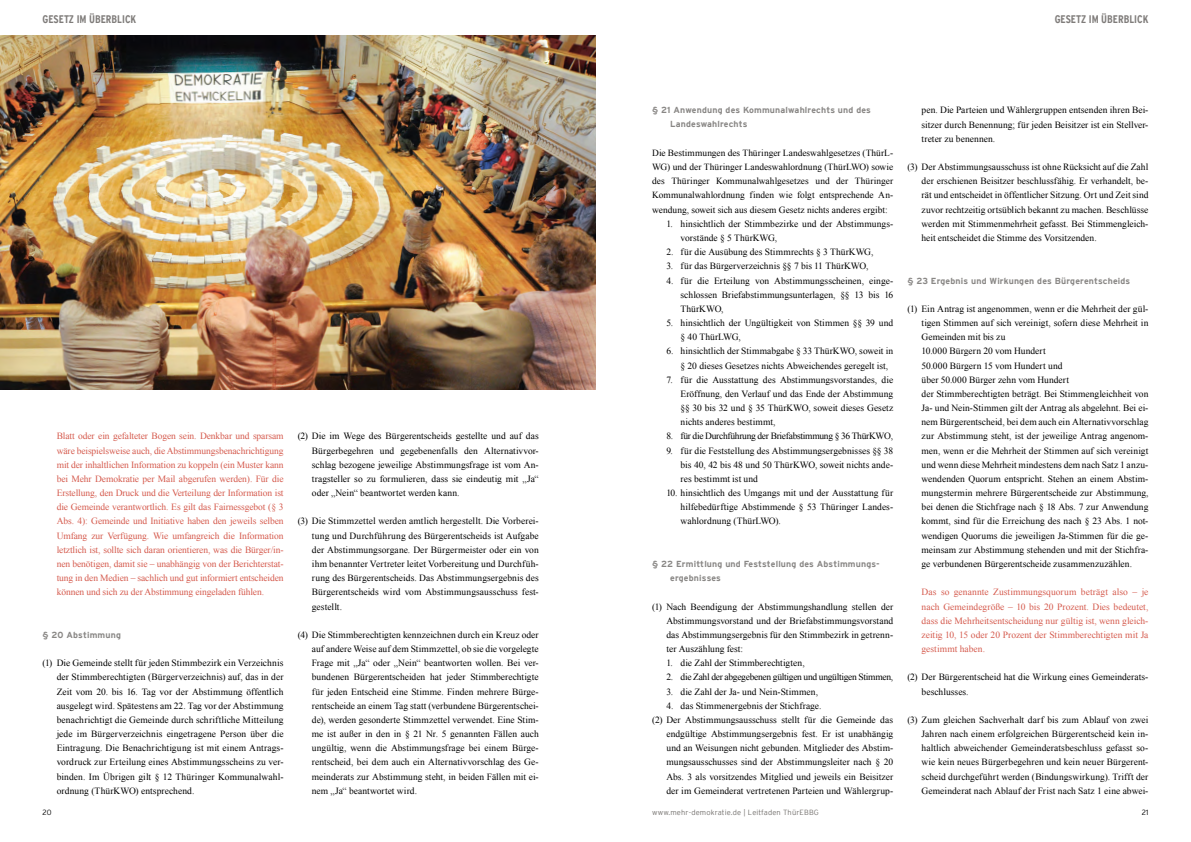
<style>
.page{position:relative;width:1191px;height:842px;background:#fff}
.page>*{position:absolute;margin:0;border:0;box-sizing:border-box;transform-origin:0 0}
.t1{font:700 condensed 11px "Interstate";color:#7f7c7a}
.t2{font:9.5px/14.2px "Times New Roman";color:#000;text-align:justify}
.t3{font:9.5px/14.2px "Times New Roman";letter-spacing:-.01em;color:#d55a4d;text-align:justify}
.t4{font:9.5px "Times New Roman";letter-spacing:-.03em;color:#000}
.t5{font:9.4px/14.2px "Times New Roman";color:#000;text-align:justify}
.t6{font:700 8.8px/14.2px "Interstate";letter-spacing:.02em;color:#898785}
.t7{font:300 7.5px "Interstate";letter-spacing:.02em;color:#75726f}
.t8{font:300 7.5px "Interstate";color:#000}
</style>
<div class="page">
<img style="left:0;top:35px;width:595px;height:355px">
<p class="t1" style="left:43px;top:13px;width:95px">GESETZ IM ÜBERBLICK</p>
<p class="t1" style="left:1054px;top:13px;width:95px">GESETZ IM ÜBERBLICK</p>
<p class="t3" style="left:57px;top:429px;width:228px">Blatt oder ein gefalteter Bogen sein. Denkbar und sparsam wäre beispielsweise auch, die Abstimmungsbenachrichtigung mit der inhaltlichen Information zu koppeln (ein Muster kann bei Mehr Demokratie per Mail abgerufen werden). Für die Erstellung, den Druck und die Verteilung der Information ist die Gemeinde verantwortlich. Es gilt das Fairnessgebot (§ 3<br>Abs. 4): Gemeinde und Initiative haben den jeweils selben Umfang zur Verfügung. Wie umfangreich die Information letztlich ist, sollte sich daran orientieren, was die Bürger/in&shy;nen benötigen, damit sie – unabhängig von der Berichterstat&shy;tung in den Medien – sachlich und gut informiert entscheiden können und sich zu der Abstimmung eingeladen fühlen.</p>
<p class="t6" style="left:43px;top:628px;width:80px">§ 20 Abstimmung</p>
<p class="t2" style="left:57px;top:656px;width:228px;text-indent:-14px">(1) Die Gemeinde stellt für jeden Stimmbezirk ein Verzeichnis der Stimmberechtigten (Bürgerverzeichnis) auf, das in der Zeit vom 20. bis 16. Tag vor der Abstimmung öffentlich ausgelegt wird. Spätestens am 22. Tag vor der Abstimmung benachrichtigt die Gemeinde durch schriftliche Mitteilung jede im Bürgerverzeichnis eingetragene Person über die Eintragung. Die Benachrichtigung ist mit einem Antrags&shy;vordruck zur Erteilung eines Abstimmungsscheins zu ver&shy;binden. Im Übrigen gilt § 12 Thüringer Kommunalwahl&shy;ordnung (ThürKWO) entsprechend.</p>
<p class="t2" style="left:312px;top:429px;width:228px;text-indent:-14px">(2) Die im Wege des Bürgerentscheids gestellte und auf das Bürgerbegehren und gegebenenfalls den Alternativvor&shy;schlag bezogene jeweilige Abstimmungsfrage ist vom An&shy;tragsteller so zu formulieren, dass sie eindeutig mit „Ja“ oder „Nein“ beantwortet werden kann.</p>
<p class="t2" style="left:312px;top:514px;width:228px;text-indent:-14px">(3) Die Stimmzettel werden amtlich hergestellt. Die Vorberei&shy;tung und Durchführung des Bürgerentscheids ist Aufgabe der Abstimmungsorgane. Der Bürgermeister oder ein von ihm benannter Vertreter leitet Vorbereitung und Durchfüh&shy;rung des Bürgerentscheids. Das Abstimmungsergebnis des Bürgerentscheids wird vom Abstimmungsausschuss fest&shy;gestellt.</p>
<p class="t2" style="left:312px;top:627px;width:228px;text-indent:-14px">(4) Die Stimmberechtigten kennzeichnen durch ein Kreuz oder auf andere Weise auf dem Stimmzettel, ob sie die vorgelegte Frage mit „Ja“ oder „Nein“ beantworten wollen. Bei ver&shy;bundenen Bürgerentscheiden hat jeder Stimmberechtigte für jeden Entscheid eine Stimme. Finden mehrere Bürge&shy;rentscheide an einem Tag statt (verbundene Bürgerentschei&shy;de), werden gesonderte Stimmzettel verwendet. Eine Stim&shy;me ist außer in den in § 21 Nr. 5 genannten Fällen auch ungültig, wenn die Abstimmungsfrage bei einem Bürge&shy;rentscheid, bei dem auch ein Alternativvorschlag des Ge&shy;meinderats zur Abstimmung steht, in beiden Fällen mit ei&shy;nem „Ja“ beantwortet wird.</p>
<p class="t6" style="left:670px;top:103px;width:202px;text-indent:-18px">§ 21 Anwendung des Kommunalwahlrechts und des<br>Landeswahlrechts</p>
<p class="t5" style="left:652px;top:146px;width:242px">Die Bestimmungen des Thüringer Landeswahlgesetzes (ThürL-WG) und der Thüringer Landeswahlordnung (ThürLWO) sowie des Thüringer Kommunalwahlgesetzes und der Thüringer Kommunalwahlordnung finden wie folgt entsprechende An&shy;wendung, soweit sich aus diesem Gesetz nichts anderes ergibt:</p>
<p class="t2" style="left:680px;top:216px;width:214px;text-indent:-14px">1. hinsichtlich der Stimmbezirke und der Abstimmungs&shy;vorstände § 5 ThürKWG,</p>
<p class="t2" style="left:666px;top:245px;width:208px">2. für die Ausübung des Stimmrechts § 3 ThürKWG,</p>
<p class="t2" style="left:666px;top:259px;width:203px">3. für das Bürgerverzeichnis §§ 7 bis 11 ThürKWO,</p>
<p class="t2" style="left:680px;top:273px;width:214px;text-indent:-14px">4. für die Erteilung von Abstimmungsscheinen, einge&shy;schlossen Briefabstimmungsunterlagen, §§ 13 bis 16<br>ThürKWO,</p>
<p class="t2" style="left:680px;top:316px;width:214px;text-indent:-14px">5. hinsichtlich der Ungültigkeit von Stimmen §§ 39 und § 40 ThürLWG,</p>
<p class="t2" style="left:680px;top:344px;width:214px;text-indent:-14px">6. hinsichtlich der Stimmabgabe § 33 ThürKWO, soweit in § 20 dieses Gesetzes nichts Abweichendes geregelt ist,</p>
<p class="t2" style="left:680px;top:372px;width:214px;text-indent:-14px">7. für die Ausstattung des Abstimmungsvorstandes, die Eröffnung, den Verlauf und das Ende der Abstimmung §§ 30 bis 32 und § 35 ThürKWO, soweit dieses Gesetz nichts anderes bestimmt,</p>
<p class="t4" style="left:666px;top:430px;width:228px">8. für die Durchführung der Briefabstimmung § 36 ThürKWO,</p>
<p class="t2" style="left:680px;top:443px;width:214px;text-indent:-14px">9. für die Feststellung des Abstimmungsergebnisses §§ 38 bis 40, 42 bis 48 und 50 ThürKWO, soweit nichts ande&shy;res bestimmt ist und</p>
<p class="t2" style="left:680px;top:486px;width:214px;text-indent:-14px">10. hinsichtlich des Umgangs mit und der Ausstattung für hilfebedürftige Abstimmende § 53 Thüringer Landes&shy;wahlordnung (ThürLWO).</p>
<p class="t6" style="left:670px;top:557px;width:211px;text-indent:-18px">§ 22 Ermittlung und Feststellung des Abstimmungs&shy;ergebnisses</p>
<p class="t2" style="left:666px;top:599px;width:228px;text-indent:-14px">(1) Nach Beendigung der Abstimmungshandlung stellen der Abstimmungsvorstand und der Briefabstimmungsvorstand das Abstimmungsergebnis für den Stimmbezirk in getrenn&shy;ter Auszählung fest:</p>
<p class="t2" style="left:666px;top:656px;width:140px">1. die Zahl der Stimmberechtigten,</p>
<p class="t4" style="left:666px;top:671px;width:228px">2. die Zahl der abgegebenen gültigen und ungültigen Stimmen,</p>
<p class="t2" style="left:666px;top:684px;width:153px">3. die Zahl der Ja- und Nein-Stimmen,</p>
<p class="t2" style="left:666px;top:698px;width:156px">4. das Stimmenergebnis der Stichfrage.</p>
<p class="t2" style="left:652px;top:712px;width:242px">(2) Der Abstimmungsausschuss stellt für die Gemeinde das</p>
<p class="t2" style="left:666px;top:727px;width:228px">endgültige Abstimmungsergebnis fest. Er ist unabhängig</p>
<p class="t2" style="left:666px;top:741px;width:228px">und an Weisungen nicht gebunden. Mitglieder des Abstim-</p>
<p class="t2" style="left:666px;top:755px;width:228px">mungsausschusses sind der Abstimmungsleiter nach § 20</p>
<p class="t2" style="left:666px;top:769px;width:228px">Abs. 3 als vorsitzendes Mitglied und jeweils ein Beisitzer</p>
<p class="t2" style="left:666px;top:783px;width:228px">der im Gemeinderat vertretenen Parteien und Wählergrup-</p>
<p class="t2" style="left:921px;top:103px;width:228px">pen. Die Parteien und Wählergruppen entsenden ihren Bei&shy;sitzer durch Benennung; für jeden Beisitzer ist ein Stellver&shy;treter zu benennen.</p>
<p class="t2" style="left:921px;top:160px;width:228px;text-indent:-14px">(3) Der Abstimmungsausschuss ist ohne Rücksicht auf die Zahl der erschienen Beisitzer beschlussfähig. Er verhandelt, be&shy;rät und entscheidet in öffentlicher Sitzung. Ort und Zeit sind zuvor rechtzeitig ortsüblich bekannt zu machen. Beschlüsse werden mit Stimmenmehrheit gefasst. Bei Stimmengleich&shy;heit entscheidet die Stimme des Vorsitzenden.</p>
<p class="t6" style="left:907px;top:273px;width:224px">§ 23 Ergebnis und Wirkungen des Bürgerentscheids</p>
<p class="t2" style="left:921px;top:301px;width:228px;text-align:left;text-indent:-14px">(1) Ein Antrag ist angenommen, wenn er die Mehrheit der gül&shy;tigen Stimmen auf sich vereinigt, sofern diese Mehrheit in Gemeinden mit bis zu<br>10.000 Bürgern 20 vom Hundert<br>50.000 Bürgern 15 vom Hundert und<br>über 50.000 Bürger zehn vom Hundert<br>der Stimmberechtigten beträgt. Bei Stimmengleichheit von Ja- und Nein-Stimmen gilt der Antrag als abgelehnt. Bei ei&shy;nem Bürgerentscheid, bei dem auch ein Alternativvorschlag zur Abstimmung steht, ist der jeweilige Antrag angenom&shy;men, wenn er die Mehrheit der Stimmen auf sich vereinigt und wenn diese Mehrheit mindestens dem nach Satz 1 anzu&shy;wendenden Quorum entspricht. Stehen an einem Abstim&shy;mungstermin mehrere Bürgerentscheide zur Abstimmung, bei denen die Stichfrage nach § 18 Abs. 7 zur Anwendung kommt, sind für die Erreichung des nach § 23 Abs. 1 not&shy;wendigen Quorums die jeweiligen Ja-Stimmen für die ge&shy;meinsam zur Abstimmung stehenden und mit der Stichfra&shy;ge verbundenen Bürgerentscheide zusammenzuzählen.</p>
<p class="t3" style="left:921px;top:585px;width:228px">Das so genannte Zustimmungsquorum beträgt also – je nach Gemeindegröße – 10 bis 20 Prozent. Dies bedeutet, dass die Mehrheitsentscheidung nur gültig ist, wenn gleich&shy;zeitig 10, 15 oder 20 Prozent der Stimmberechtigten mit Ja gestimmt haben.</p>
<p class="t2" style="left:921px;top:670px;width:228px;text-indent:-14px">(2) Der Bürgerentscheid hat die Wirkung eines Gemeinderats&shy;beschlusses.</p>
<p class="t2" style="left:921px;top:712px;width:228px;text-indent:-14px">(3) Zum gleichen Sachverhalt darf bis zum Ablauf von zwei Jahren nach einem erfolgreichen Bürgerentscheid kein in&shy;haltlich abweichender Gemeinderatsbeschluss gefasst so&shy;wie kein neues Bürgerbegehren und kein neuer Bürgerent&shy;scheid durchgeführt werden (Bindungswirkung). Trifft der Gemeinderat nach Ablauf der Frist nach Satz 1 eine abwei-</p>
<p class="t8" style="left:43px;top:808px;width:11px">20</p>
<p class="t7" style="left:652px;top:808px;width:168px">www.mehr-demokratie.de | Leitfaden ThürEBBG</p>
<p class="t8" style="left:1141px;top:808px;width:8px">21</p>
</div>
